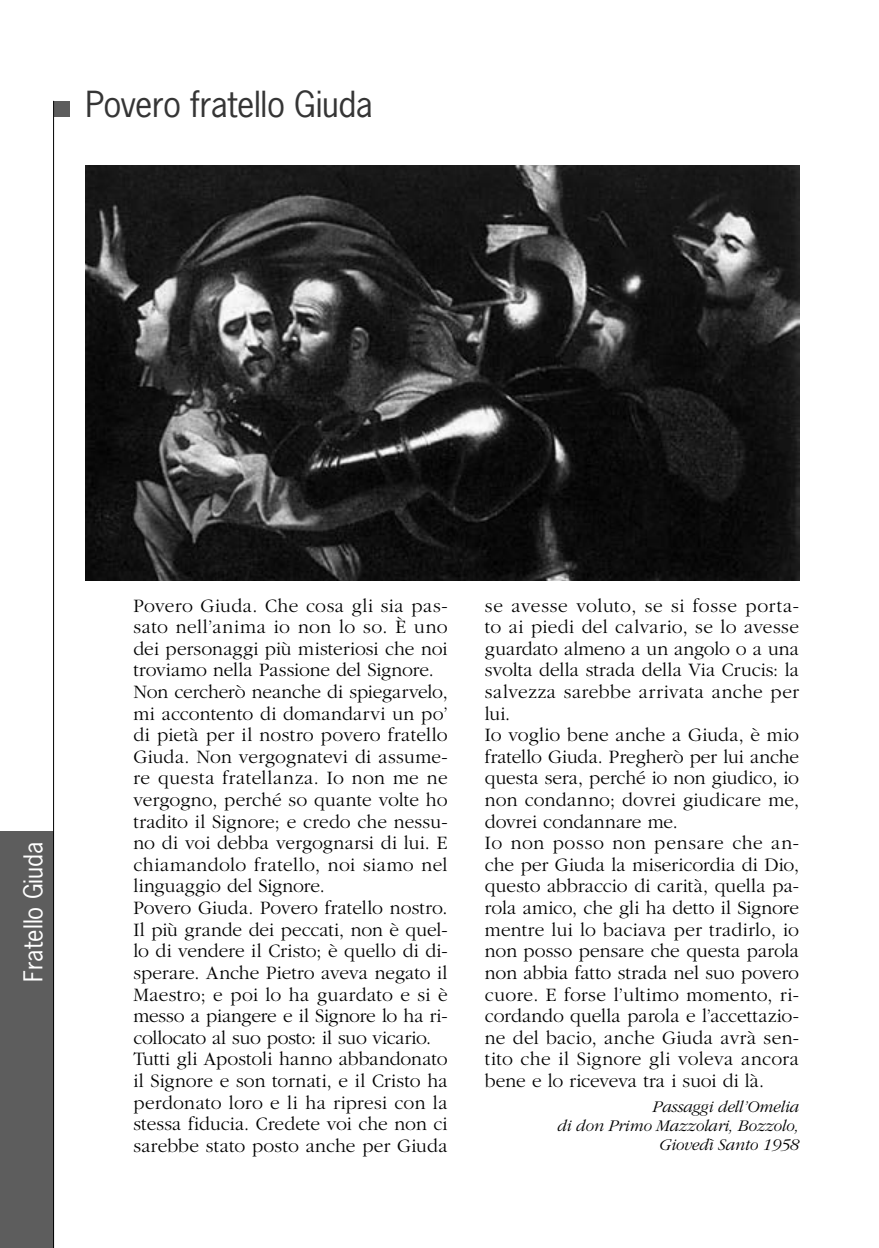
<style>
.page{position:relative;width:879px;height:1248px;background:#fff}
.page>*{position:absolute;margin:0;border:0;box-sizing:border-box;transform-origin:0 0}
.t1{font:33.8px "News Gothic";letter-spacing:-.015em;color:#353535}
.t2{font:24.4px "News Gothic";color:#fff}
.t3{font:300 19.8px/21.6px "Garamond";letter-spacing:.005em;color:#000}
.t4{font:italic 300 17px/19.4px "Garamond";letter-spacing:-.01em;color:#000;text-align:right}
</style>
<div class="page">
<div style="left:54px;top:101px;width:16px;height:16px;background:#5d5d5d"></div>
<div style="left:0;top:831px;width:54px;height:416px;background:#5d5d5d"></div>
<hr style="left:53px;top:101px;width:1px;height:1146px;background:#000">
<img style="left:86px;top:166px;width:713px;height:414px">
<h1 class="t1" style="left:86px;top:82px;width:289px">Povero fratello Giuda</h1>
<p class="t2" style="left:17px;top:981px;width:142px;rotate:-90deg">Fratello Giuda</p>
<p class="t3" style="left:133px;top:595px;width:316px">Povero Giuda. Che cosa gli sia pas&shy;sato nell’anima io non lo so. È uno dei personaggi più misteriosi che noi troviamo nella Passione del Signore.<br>Non cercherò neanche di spiegarvelo, mi accontento di domandarvi un po’ di pietà per il nostro povero fratello Giuda. Non vergognatevi di assume&shy;re questa fratellanza. Io non me ne vergogno, perché so quante volte ho tradito il Signore; e credo che nessu&shy;no di voi debba vergognarsi di lui. E chiamandolo fratello, noi siamo nel linguaggio del Signore.<br>Povero Giuda. Povero fratello nostro.<br>Il più grande dei peccati, non è quel&shy;lo di vendere il Cristo; è quello di di&shy;sperare. Anche Pietro aveva negato il Maestro; e poi lo ha guardato e si è messo a piangere e il Signore lo ha ri&shy;collocato al suo posto: il suo vicario.<br>Tutti gli Apostoli hanno abbandonato il Signore e son tornati, e il Cristo ha perdonato loro e li ha ripresi con la stessa fiducia. Credete voi che non ci sarebbe stato posto anche per Giuda</p>
<p class="t3" style="left:485px;top:595px;width:316px">se avesse voluto, se si fosse porta&shy;to ai piedi del calvario, se lo avesse guardato almeno a un angolo o a una svolta della strada della Via Crucis: la salvezza sarebbe arrivata anche per lui.<br>Io voglio bene anche a Giuda, è mio fratello Giuda. Pregherò per lui anche questa sera, perché io non giudico, io non condanno; dovrei giudicare me, dovrei condannare me.<br>Io non posso non pensare che an&shy;che per Giuda la misericordia di Dio, questo abbraccio di carità, quella pa&shy;rola amico, che gli ha detto il Signore mentre lui lo baciava per tradirlo, io non posso pensare che questa parola non abbia fatto strada nel suo povero cuore. E forse l’ultimo momento, ri&shy;cordando quella parola e l’accettazio&shy;ne del bacio, anche Giuda avrà sen&shy;tito che il Signore gli voleva ancora bene e lo riceveva tra i suoi di là.</p>
<p class="t4" style="left:557px;top:1096px;width:243px">Passaggi dell’Omelia<br>di don Primo Mazzolari, Bozzolo,<br>Giovedì Santo 1958</p>
</div>
